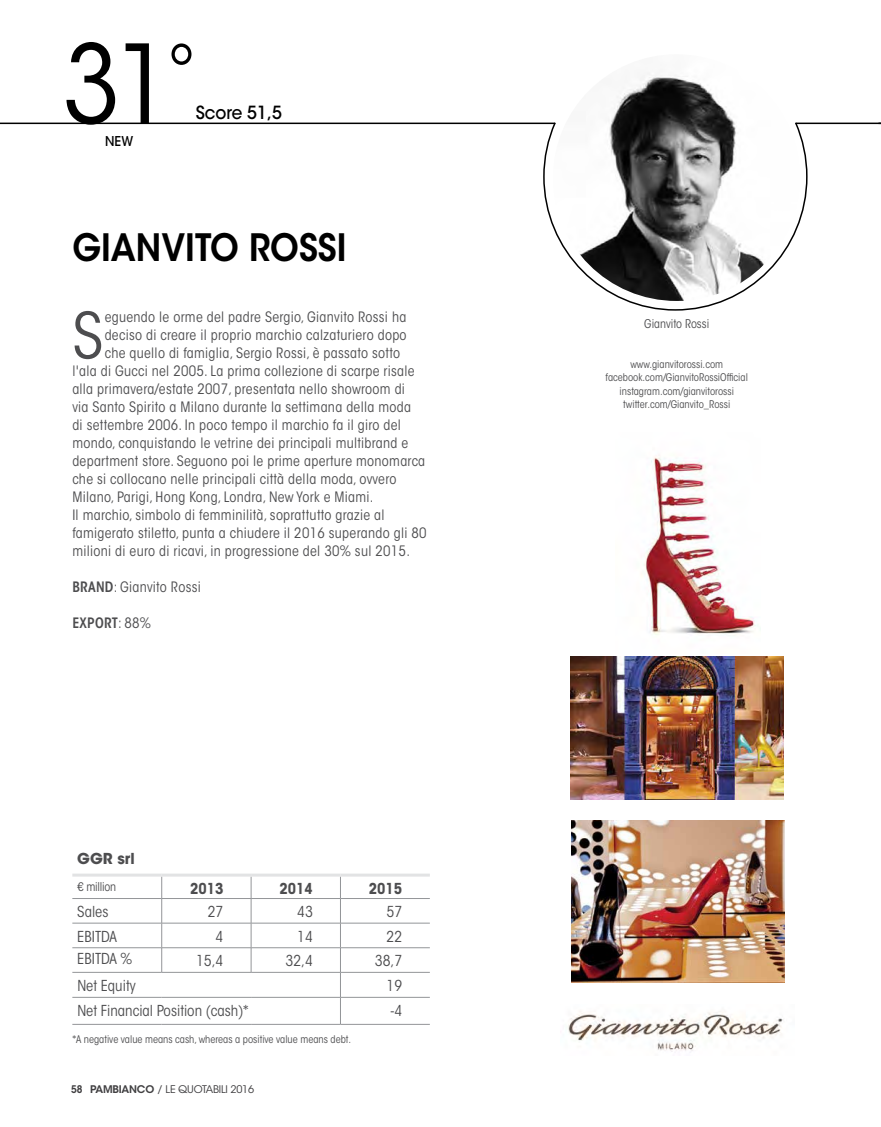
<style>
.page{position:relative;width:881px;height:1127px;background:#fff}
.page>*{position:absolute;margin:0;border:0;box-sizing:border-box;transform-origin:0 0}
.t1{font:108px "ITC Avant Garde Std";color:#000;scale:.93 1}
.t2{font:condensed 62.85px "ITC Avant Garde Std";color:#4d4d4f}
.t3{font:600 37.5px "ITC Avant Garde Std";color:#000;scale:.9 1}
.t4{font:500 18px "ITC Avant Garde Std";color:#000;scale:.93 1}
.t5{font:condensed 15px "ITC Avant Garde Std";color:#4d4d4f}
.t6{font:700 condensed 15px "ITC Avant Garde Std";color:#4d4d4f}
.t7{font:700 15px "ITC Avant Garde Std";color:#4d4d4f}
.t8{font:condensed 14.25px "ITC Avant Garde Std";letter-spacing:.02em;color:#4d4d4f}
.t9{font:600 condensed 14.25px "ITC Avant Garde Std";letter-spacing:.02em;color:#4d4d4f}
.t10{font:500 13.5px "ITC Avant Garde Std";color:#000;scale:.93 1}
.t11{font:condensed 12px "ITC Avant Garde Std";color:#4d4d4f}
.t12{font:condensed 12px "ITC Avant Garde Std";letter-spacing:-.02em;color:#4d4d4f}
.t13{font:condensed 10.5px/13.5px "ITC Avant Garde Std";color:#4d4d4f;text-align:center}
.t14{font:10.5px "ITC Avant Garde Std";letter-spacing:-.02em;color:#414042}
.s1{font-weight:600}
.s2{font-weight:400}
</style>
<div class="page">
<hr style="left:0;top:123px;width:555px;height:1px;background:#000">
<svg style="left:542px;top:122px;width:266px;height:189px"></svg>
<hr style="left:795px;top:123px;width:85px;height:1px;background:#000">
<hr style="left:162px;top:898px;width:89px;height:1px;background:#939598">
<hr style="left:251px;top:898px;width:89px;height:1px;background:#939598">
<hr style="left:340px;top:898px;width:89px;height:1px;background:#939598">
<hr style="left:72px;top:947px;width:90px;height:1px;background:#939598">
<hr style="left:162px;top:947px;width:89px;height:1px;background:#939598">
<hr style="left:251px;top:947px;width:89px;height:1px;background:#939598">
<hr style="left:340px;top:947px;width:89px;height:1px;background:#939598">
<hr style="left:340px;top:972px;width:89px;height:1px;background:#939598">
<hr style="left:162px;top:923px;width:89px;height:1px;background:#939598">
<hr style="left:251px;top:923px;width:89px;height:1px;background:#939598">
<hr style="left:340px;top:923px;width:89px;height:1px;background:#939598">
<hr style="left:340px;top:997px;width:89px;height:1px;background:#939598">
<hr style="left:72px;top:923px;width:90px;height:1px;background:#939598">
<hr style="left:72px;top:972px;width:90px;height:1px;background:#939598">
<hr style="left:162px;top:972px;width:89px;height:1px;background:#939598">
<hr style="left:251px;top:972px;width:89px;height:1px;background:#939598">
<hr style="left:72px;top:997px;width:90px;height:1px;background:#939598">
<hr style="left:162px;top:997px;width:89px;height:1px;background:#939598">
<hr style="left:251px;top:997px;width:89px;height:1px;background:#939598">
<hr style="left:72px;top:898px;width:90px;height:1px;background:#939598">
<svg style="left:161px;top:876px;width:1px;height:96px"></svg>
<svg style="left:251px;top:876px;width:1px;height:96px"></svg>
<svg style="left:340px;top:876px;width:1px;height:148px"></svg>
<hr style="left:72px;top:1024px;width:90px;height:1px;background:#939598">
<hr style="left:162px;top:1024px;width:89px;height:1px;background:#939598">
<hr style="left:251px;top:1024px;width:89px;height:1px;background:#939598">
<hr style="left:72px;top:873px;width:90px;height:3px;background:#e2e3e4">
<hr style="left:162px;top:873px;width:89px;height:3px;background:#e2e3e4">
<hr style="left:251px;top:873px;width:89px;height:3px;background:#e2e3e4">
<hr style="left:340px;top:873px;width:89px;height:3px;background:#e2e3e4">
<hr style="left:340px;top:1024px;width:89px;height:1px;background:#939598">
<img style="left:641px;top:457px;width:117px;height:179px">
<img style="left:571px;top:820px;width:213px;height:162px">
<img style="left:552px;top:54px;width:247px;height:247px;border-radius:123px">
<img style="left:570px;top:656px;width:212px;height:143px">
<img style="left:568px;top:1011px;width:215px;height:41px">
<h1 class="t1" style="left:63px;top:19px;width:144px">31<sup>°</sup></h1>
<p class="t10" style="left:105px;top:133px;width:32px">NEW</p>
<p class="t4" style="left:196px;top:101px;width:94px">Score 51,5</p>
<h3 class="t3" style="left:72px;top:224px;width:306px">GIANVITO ROSSI</h3>
<h2 class="t2" style="left:72px;top:298px;width:33px">S</h2>
<p class="t8" style="left:105px;top:309px;width:303px">eguendo le orme del padre Sergio, Gianvito Rossi ha</p>
<p class="t8" style="left:105px;top:327px;width:303px">deciso di creare il proprio marchio calzaturiero dopo</p>
<p class="t8" style="left:105px;top:345px;width:297px">che quello di famiglia, Sergio Rossi, è passato sotto</p>
<p class="t8" style="left:72px;top:363px;width:343px">l'ala di Gucci nel 2005. La prima collezione di scarpe risale</p>
<p class="t8" style="left:72px;top:381px;width:334px">alla primavera/estate 2007, presentata nello showroom di</p>
<p class="t8" style="left:72px;top:399px;width:340px">via Santo Spirito a Milano durante la settimana della moda</p>
<p class="t8" style="left:72px;top:417px;width:330px">di settembre 2006. In poco tempo il marchio fa il giro del</p>
<p class="t8" style="left:72px;top:435px;width:337px">mondo, conquistando le vetrine dei principali multibrand e</p>
<p class="t8" style="left:72px;top:453px;width:354px">department store. Seguono poi le prime aperture monomarca</p>
<p class="t8" style="left:72px;top:471px;width:325px">che si collocano nelle principali città della moda, ovvero</p>
<p class="t8" style="left:72px;top:489px;width:302px">Milano, Parigi, Hong Kong, Londra, New York e Miami.</p>
<p class="t8" style="left:72px;top:507px;width:314px">Il marchio, simbolo di femminilità, soprattutto grazie al</p>
<p class="t8" style="left:72px;top:525px;width:355px">famigerato stiletto, punta a chiudere il 2016 superando gli 80</p>
<p class="t8" style="left:72px;top:543px;width:339px">milioni di euro di ricavi, in progressione del 30% sul 2015.</p>
<p class="t8" style="left:72px;top:579px;width:130px"><span class="s1">BRAND</span>: Gianvito Rossi</p>
<p class="t9" style="left:72px;top:614px;width:80px">EXPORT<span class="s2">: 88%</span></p>
<p class="t7" style="left:77px;top:848px;width:59px">GGR srl</p>
<p class="t12" style="left:77px;top:880px;width:40px">€ million</p>
<p class="t6" style="left:190px;top:878px;width:35px">2013</p>
<p class="t6" style="left:279px;top:878px;width:35px">2014</p>
<p class="t6" style="left:368px;top:878px;width:35px">2015</p>
<p class="t5" style="left:77px;top:902px;width:33px">Sales</p>
<p class="t5" style="left:208px;top:902px;width:17px">27</p>
<p class="t5" style="left:297px;top:902px;width:17px">43</p>
<p class="t5" style="left:386px;top:902px;width:17px">57</p>
<p class="t5" style="left:77px;top:927px;width:41px">EBITDA</p>
<p class="t5" style="left:215px;top:927px;width:9px">4</p>
<p class="t5" style="left:297px;top:927px;width:17px">14</p>
<p class="t5" style="left:386px;top:927px;width:17px">22</p>
<p class="t5" style="left:77px;top:949px;width:57px">EBITDA %</p>
<p class="t5" style="left:196px;top:952px;width:29px">15,4</p>
<p class="t5" style="left:285px;top:952px;width:29px">32,4</p>
<p class="t5" style="left:375px;top:952px;width:29px">38,7</p>
<p class="t5" style="left:77px;top:976px;width:60px">Net Equity</p>
<p class="t5" style="left:386px;top:976px;width:17px">19</p>
<p class="t5" style="left:77px;top:1001px;width:173px">Net Financial Position (cash)*</p>
<p class="t5" style="left:390px;top:1001px;width:13px">-4</p>
<p class="t13" style="left:72px;top:1032px;width:280px">*A negative value means cash, whereas a positive value means debt.</p>
<p class="t14" style="left:71px;top:1082px;width:184px"><span class="s1">58 PAMBIANCO</span> / LE QUOTABILI 2016</p>
<p class="t11" style="left:644px;top:316px;width:66px">Gianvito Rossi</p>
<p class="t13" style="left:605px;top:357px;width:144px">www.gianvitorossi.com facebook.com/GianvitoRossiOfficial instagram.com/gianvitorossi twitter.com/Gianvito_Rossi</p>
</div>
